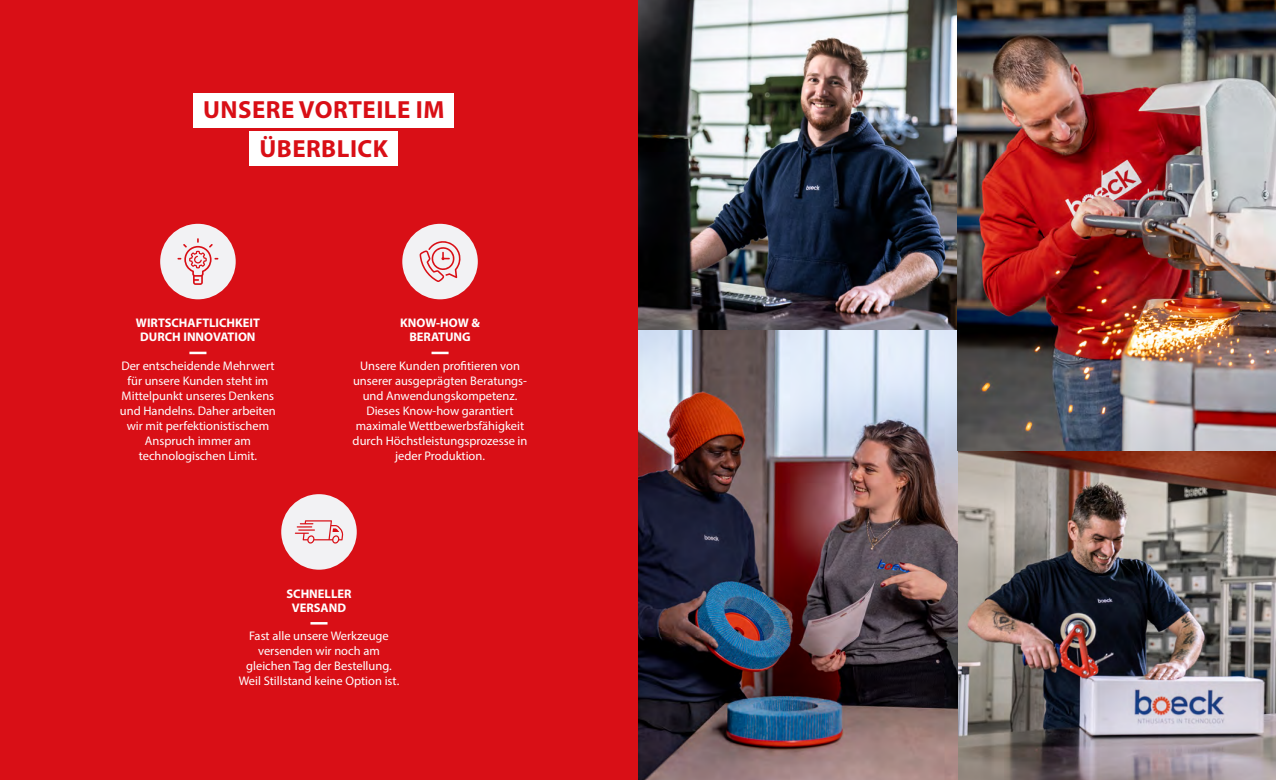
<style>
.page{position:relative;width:1276px;height:780px;background:#d90f16}
.page>*{position:absolute;margin:0;border:0;box-sizing:border-box;transform-origin:0 0}
.t1{font:700 24.88px/38.8px "Myriad Pro";letter-spacing:.02em;color:#d90f16;text-align:center}
.t2{font:12.5px/15px "Myriad Pro";color:#fff;text-align:center}
.t3{font:700 12.5px/13.8px "Myriad Pro";color:#fff;text-align:center}
</style>
<div class="page">
<div style="left:402px;top:224px;width:76px;height:75px;background:#f2f2f4;border-radius:50%"></div>
<svg style="left:419px;top:241px;width:42px;height:41px"></svg>
<div style="left:160px;top:224px;width:76px;height:75px;background:#f2f2f4;border-radius:50%"></div>
<svg style="left:177px;top:238px;width:41px;height:47px"></svg>
<div style="left:281px;top:494px;width:76px;height:75px;background:#f2f2f4;border-radius:50%"></div>
<svg style="left:295px;top:520px;width:48px;height:23px"></svg>
<hr style="left:431px;top:351px;width:17px;height:3px;background:#fff">
<hr style="left:189px;top:351px;width:17px;height:3px;background:#fff">
<svg style="left:310px;top:622px;width:17px;height:2px"></svg>
<img style="left:957px;top:450px;width:319px;height:330px">
<img style="left:638px;top:0;width:319px;height:331px">
<img style="left:638px;top:331px;width:319px;height:449px">
<img style="left:957px;top:0;width:319px;height:450px">
<div style="left:193px;top:93px;width:261px;height:34px;background:#fff"></div>
<div style="left:250px;top:132px;width:148px;height:34px;background:#fff"></div>
<h1 class="t1" style="left:203px;top:90px;width:243px">UNSERE VORTEILE IM<br>ÜBERBLICK</h1>
<p class="t3" style="left:136px;top:316px;width:126px">WIRTSCHAFTLICHKEIT<br>DURCH INNOVATION</p>
<p class="t2" style="left:120px;top:358px;width:157px">Der entscheidende Mehrwert für unsere Kunden steht im<br>Mittelpunkt unseres Denkens und Handelns. Daher arbeiten wir mit perfektionistischem<br>Anspruch immer am technologischen Limit.</p>
<p class="t3" style="left:400px;top:316px;width:81px">KNOW-HOW &amp;<br>BERATUNG</p>
<p class="t2" style="left:353px;top:358px;width:176px">Unsere Kunden profitieren von unserer ausgeprägten Beratungs&shy;und Anwendungskompetenz.<br>Dieses Know-how garantiert maximale Wettbewerbsfähigkeit durch Höchstleistungsprozesse in jeder Produktion.</p>
<p class="t3" style="left:286px;top:586px;width:66px">SCHNELLER<br>VERSAND</p>
<p class="t2" style="left:239px;top:628px;width:162px">Fast alle unsere Werkzeuge versenden wir noch am gleichen Tag der Bestellung.<br>Weil Stillstand keine Option ist.</p>
</div>
